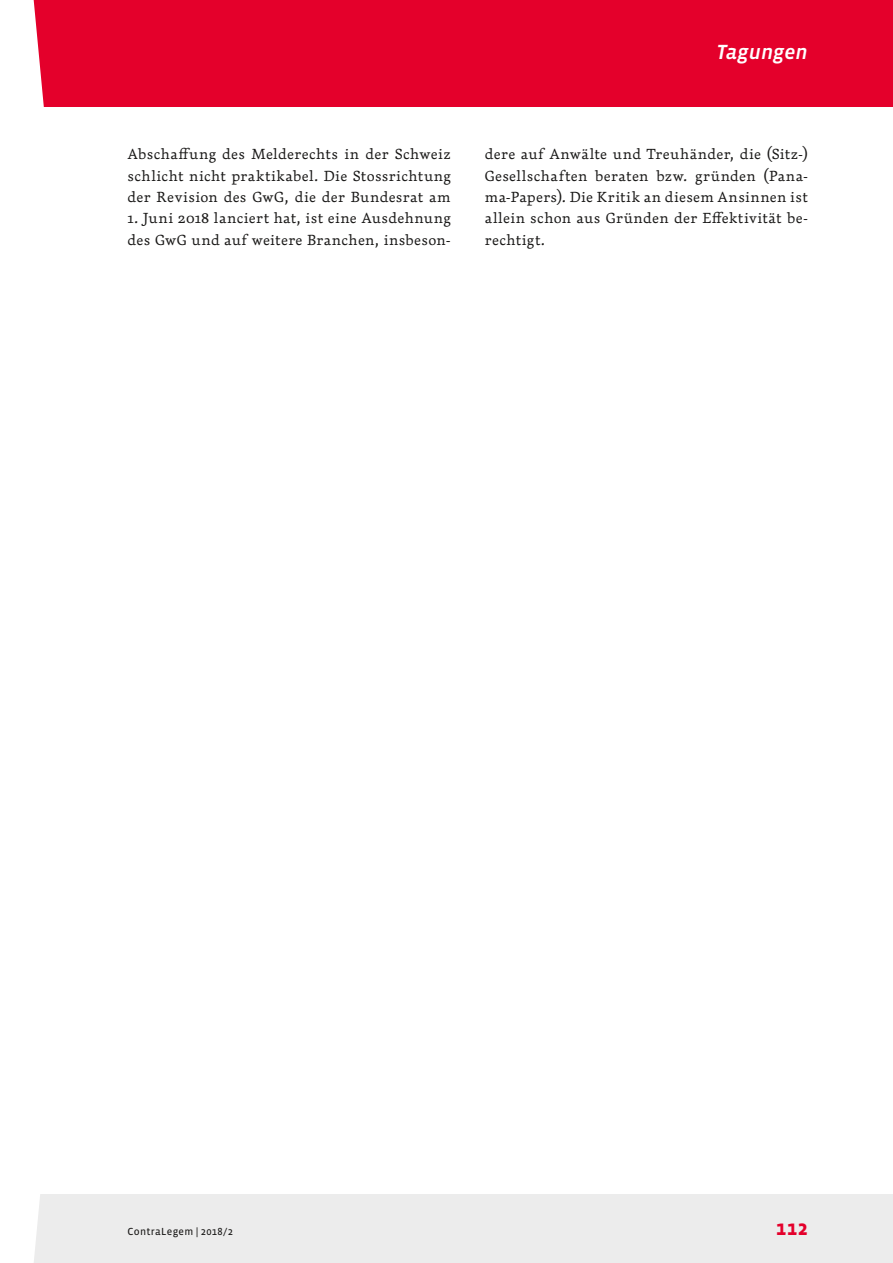
<style>
.page{position:relative;width:893px;height:1263px;background:#fff}
.page>*{position:absolute;margin:0;border:0;box-sizing:border-box;transform-origin:0 0}
.t1{font:italic 500 21px "Vista Sans OT";color:#fff}
.t2{font:700 21px "Vista Sans OT";color:#e4002b}
.t3{font:300 14.25px/21.3px "Dederon LOT";letter-spacing:.03em;color:#181716;text-align:justify}
.t4{font:10.5px "Vista Sans OT";letter-spacing:.03em;color:#181716}
</style>
<div class="page">
<div style="left:1px;top:1195px;width:892px;height:68px;background:#ececec"></div>
<div style="left:0;top:0;width:893px;height:106px;background:#e4002b"></div>
<svg style="left:0;top:0;width:94px;height:1263px"></svg>
<p class="t3" style="left:128px;top:144px;width:325px">Abschaffung des Melderechts in der Schweiz schlicht nicht praktikabel. Die Stossrichtung der Revision des GwG, die der Bundesrat am</p>
<p class="t3" style="left:128px;top:208px;width:325px">1. Juni 2018 lanciert hat, ist eine Ausdehnung des GwG und auf weitere Branchen, insbeson-</p>
<h1 class="t1" style="left:717px;top:41px;width:93px">Tagungen</h1>
<p class="t3" style="left:485px;top:144px;width:325px">dere auf Anwälte und Treuhänder, die (Sitz-)<br>Gesellschaften beraten bzw. gründen (Pana&shy;ma-Papers). Die Kritik an diesem Ansinnen ist allein schon aus Gründen der Effektivität be&shy;rechtigt.</p>
<p class="t4" style="left:128px;top:1226px;width:107px">ContraLegem | 2018/2</p>
<h1 class="t2" style="left:776px;top:1217px;width:33px">112</h1>
</div>
